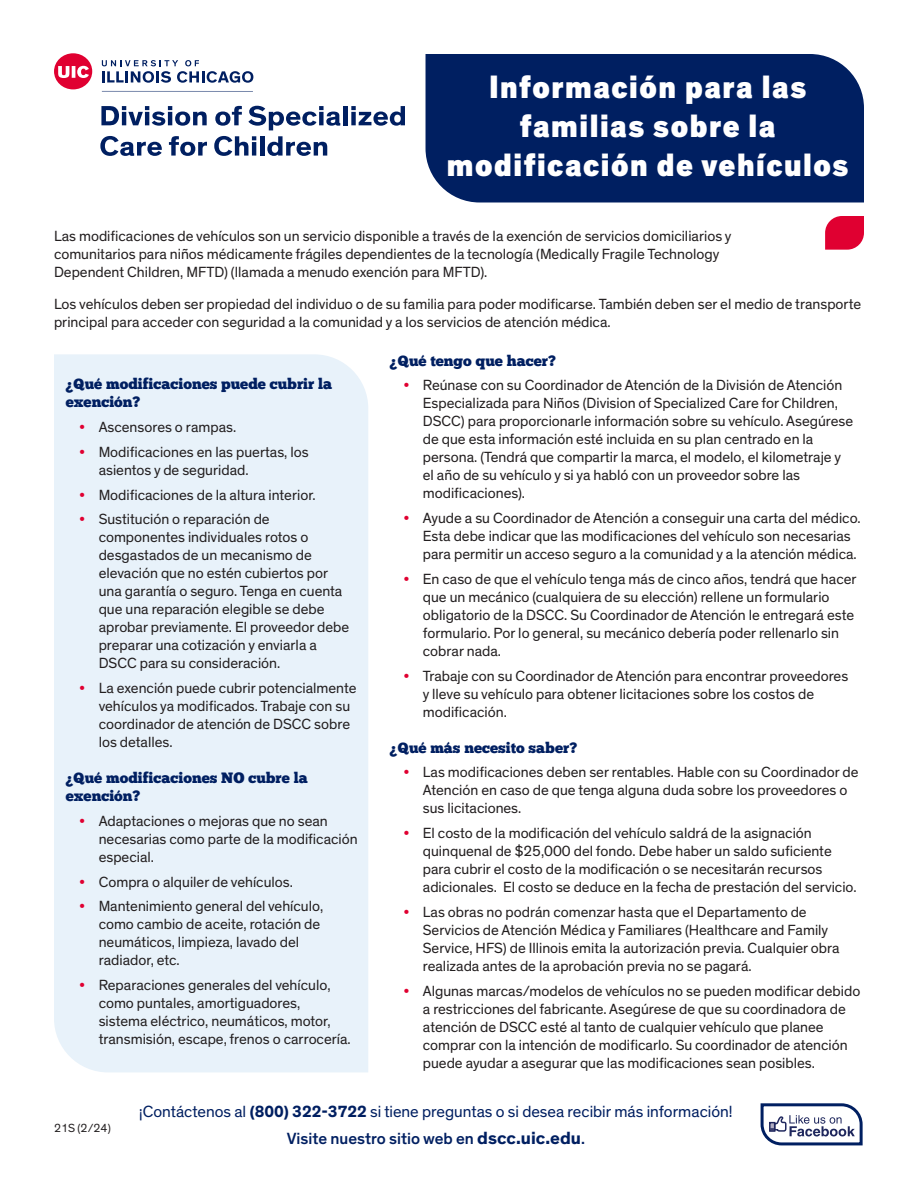
<style>
.page{position:relative;width:918px;height:1188px;background:#fff}
.page>*{position:absolute;margin:0;border:0;box-sizing:border-box;transform-origin:0 0}
.t1{font:900 33px/39px "Theinhardt";letter-spacing:.05em;color:#fff;text-align:center;scale:.91 1}
.t2{font:16.5px "Theinhardt";color:#001f61}
.t3{font:500 16.5px "Theinhardt";color:#001f61}
.t4{font:15px/18px "Theinhardt";color:#231f20}
.t5{font:15px/18px "Chunk Five";color:#001f61}
.t6{font:12px "Theinhardt";color:#231f20}
.s1{color:#e00031}
.s2{font-weight:700}
.s3{font-weight:700;font-size:18px}
</style>
<div class="page">
<div style="left:54px;top:354px;width:314px;height:718px;background:#e8f2fa"></div>
<div style="left:426px;top:54px;width:438px;height:148px;background:#001f61"></div>
<hr style="left:102px;top:91px;width:151px;height:1px;background:#001f61">
<svg style="left:102px;top:60px;width:151px;height:23px"></svg>
<svg style="left:54px;top:53px;width:38px;height:36px"></svg>
<svg style="left:101px;top:106px;width:106px;height:20px"></svg>
<svg style="left:215px;top:106px;width:27px;height:20px"></svg>
<svg style="left:248px;top:106px;width:92px;height:24px"></svg>
<div style="left:343px;top:106px;width:5px;height:19px;background:#001f61"></div>
<svg style="left:351px;top:106px;width:54px;height:20px"></svg>
<svg style="left:100px;top:136px;width:62px;height:20px"></svg>
<svg style="left:169px;top:136px;width:38px;height:20px"></svg>
<svg style="left:214px;top:136px;width:42px;height:20px"></svg>
<hr style="left:260px;top:136px;width:4px;height:20px;background:#001f61">
<svg style="left:267px;top:136px;width:60px;height:20px"></svg>
<svg style="left:825px;top:216px;width:39px;height:34px"></svg>
<svg style="left:760px;top:1103px;width:103px;height:43px"></svg>
<p class="t1" style="left:447px;top:68px;width:443px">Información para las familias sobre la modificación de vehículos</p>
<p class="t4" style="left:54px;top:228px;width:679px">Las modificaciones de vehículos son un servicio disponible a través de la exención de servicios domiciliarios y comunitarios para niños médicamente frágiles dependientes de la tecnología (Medically Fragile Technology<br>Dependent Children, MFTD) (llamada a menudo exención para MFTD).</p>
<p class="t4" style="left:54px;top:295px;width:809px">Los vehículos deben ser propiedad del individuo o de su familia para poder modificarse. También deben ser el medio de transporte principal para acceder con seguridad a la comunidad y a los servicios de atención médica.</p>
<p class="t5" style="left:390px;top:351px;width:167px">¿Qué tengo que hacer?</p>
<p class="t4" style="left:423px;top:377px;width:432px;text-indent:-20px"><span class="s1">•</span> Reúnase con su Coordinador de Atención de la División de Atención Especializada para Niños (Division of Specialized Care for Children, DSCC) para proporcionarle información sobre su vehículo. Asegúrese de que esta información esté incluida en su plan centrado en la persona. (Tendrá que compartir la marca, el modelo, el kilometraje y el año de su vehículo y si ya habló con un proveedor sobre las modificaciones).</p>
<p class="t4" style="left:423px;top:509px;width:439px;text-indent:-20px"><span class="s1">•</span> Ayude a su Coordinador de Atención a conseguir una carta del médico.<br>Esta debe indicar que las modificaciones del vehículo son necesarias para permitir un acceso seguro a la comunidad y a la atención médica.</p>
<p class="t4" style="left:423px;top:570px;width:435px;text-indent:-20px"><span class="s1">•</span> En caso de que el vehículo tenga más de cinco años, tendrá que hacer que un mecánico (cualquiera de su elección) rellene un formulario obligatorio de la DSCC. Su Coordinador de Atención le entregará este formulario. Por lo general, su mecánico debería poder rellenarlo sin cobrar nada.</p>
<p class="t4" style="left:423px;top:667px;width:427px;text-indent:-20px"><span class="s1">•</span> Trabaje con su Coordinador de Atención para encontrar proveedores y lleve su vehículo para obtener licitaciones sobre los costos de modificación.</p>
<p class="t5" style="left:390px;top:738px;width:189px">¿Qué más necesito saber?</p>
<p class="t4" style="left:423px;top:764px;width:437px;text-indent:-20px"><span class="s1">•</span> Las modificaciones deben ser rentables. Hable con su Coordinador de<br>Atención en caso de que tenga alguna duda sobre los proveedores o sus licitaciones.</p>
<p class="t4" style="left:423px;top:824px;width:435px;text-indent:-20px"><span class="s1">•</span> El costo de la modificación del vehículo saldrá de la asignación quinquenal de $25,000 del fondo. Debe haber un saldo suficiente para cubrir el costo de la modificación o se necesitarán recursos adicionales. El costo se deduce en la fecha de prestación del servicio.</p>
<p class="t4" style="left:423px;top:903px;width:418px;text-indent:-20px"><span class="s1">•</span> Las obras no podrán comenzar hasta que el Departamento de Servicios de Atención Médica y Familiares (Healthcare and Family Service, HFS) de Illinois emita la autorización previa. Cualquier obra realizada antes de la aprobación previa no se pagará.</p>
<p class="t4" style="left:423px;top:982px;width:439px;text-indent:-20px"><span class="s1">•</span> Algunas marcas/modelos de vehículos no se pueden modificar debido a restricciones del fabricante. Asegúrese de que su coordinadora de atención de DSCC esté al tanto de cualquier vehículo que planee comprar con la intención de modificarlo. Su coordinador de atención puede ayudar a asegurar que las modificaciones sean posibles.</p>
<p class="t2" style="left:139px;top:1101px;width:595px">¡Contáctenos al <span class="s2">(800) 322-3722</span> si tiene preguntas o si desea recibir más información!</p>
<p class="t3" style="left:287px;top:1129px;width:300px">Visite nuestro sitio web en <span class="s3">dscc.uic.edu</span>.</p>
<p class="t5" style="left:66px;top:375px;width:268px">¿Qué modificaciones puede cubrir la exención?</p>
<p class="t4" style="left:79px;top:418px;width:159px"><span class="s1">•</span> Ascensores o rampas.</p>
<p class="t4" style="left:99px;top:443px;width:211px;text-indent:-20px"><span class="s1">•</span> Modificaciones en las puertas, los asientos y de seguridad.</p>
<p class="t4" style="left:79px;top:486px;width:238px"><span class="s1">•</span> Modificaciones de la altura interior.</p>
<p class="t4" style="left:99px;top:511px;width:252px;text-indent:-20px"><span class="s1">•</span> Sustitución o reparación de componentes individuales rotos o desgastados de un mecanismo de elevación que no estén cubiertos por una garantía o seguro. Tenga en cuenta que una reparación elegible se debe aprobar previamente. El proveedor debe preparar una cotización y enviarla a DSCC para su consideración.</p>
<p class="t4" style="left:99px;top:679px;width:259px;text-indent:-20px"><span class="s1">•</span> La exención puede cubrir potencialmente vehículos ya modificados. Trabaje con su coordinador de atención de DSCC sobre los detalles.</p>
<p class="t5" style="left:66px;top:769px;width:244px">¿Qué modificaciones NO cubre la exención?</p>
<p class="t4" style="left:99px;top:812px;width:261px;text-indent:-20px"><span class="s1">•</span> Adaptaciones o mejoras que no sean necesarias como parte de la modificación especial.</p>
<p class="t4" style="left:79px;top:873px;width:215px"><span class="s1">•</span> Compra o alquiler de vehículos.</p>
<p class="t4" style="left:99px;top:898px;width:226px;text-indent:-20px"><span class="s1">•</span> Mantenimiento general del vehículo, como cambio de aceite, rotación de neumáticos, limpieza, lavado del radiador, etc.</p>
<p class="t4" style="left:99px;top:976px;width:254px;text-indent:-20px"><span class="s1">•</span> Reparaciones generales del vehículo, como puntales, amortiguadores, sistema eléctrico, neumáticos, motor, transmisión, escape, frenos o carrocería.</p>
<p class="t6" style="left:54px;top:1121px;width:58px">21S (2/24)</p>
</div>
